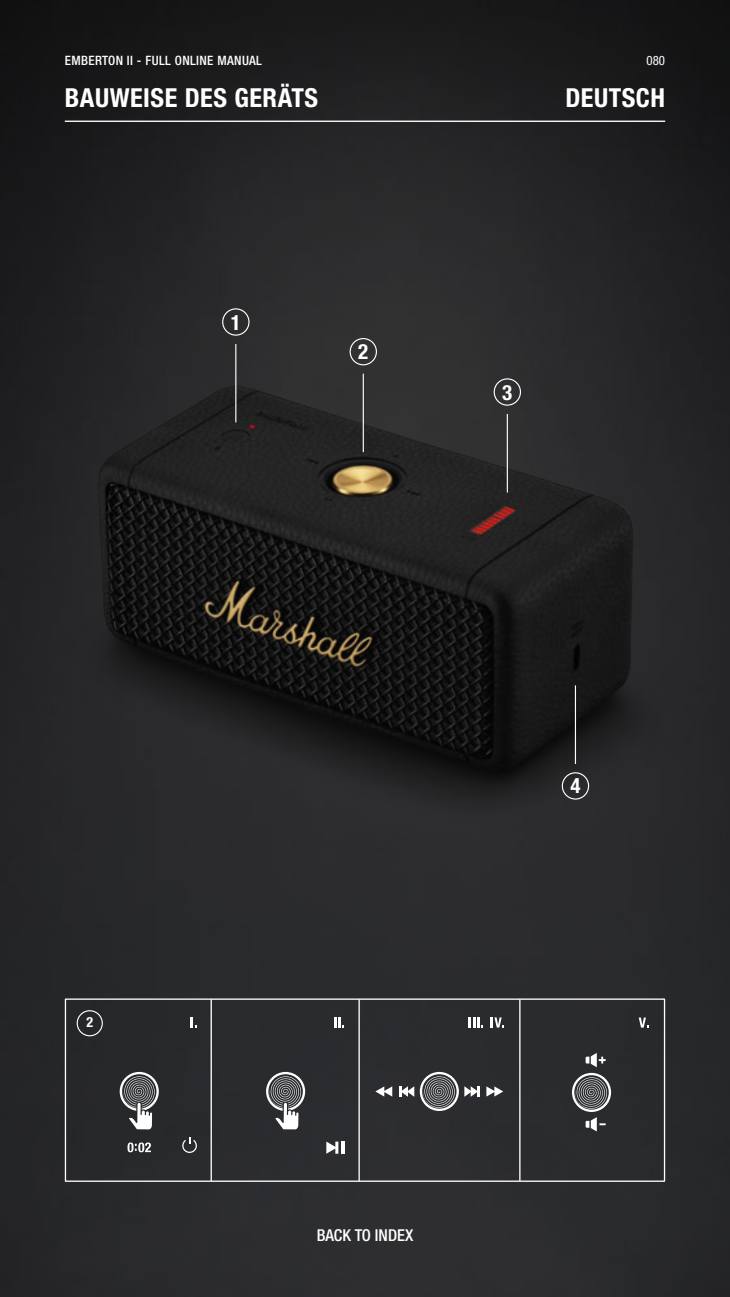
<style>
.page{position:relative;width:730px;height:1297px;background:#fff}
.page>*{position:absolute;margin:0;border:0;box-sizing:border-box;transform-origin:0 0}
.t1{font:700 condensed 26.25px "Helvetica Neue LTW1 G";letter-spacing:.02em;color:#fff}
.t2{font:700 condensed 21px "Helvetica Neue LTW1 G";color:#fff}
.t3{font:500 condensed 16.45px "Helvetica Neue LTW1 G";color:#fff}
.t4{font:700 condensed 14px "Helvetica Neue LTW1 G";color:#fff}
.t5{font:500 condensed 12.95px "Helvetica Neue LTW1 G";letter-spacing:.03em;color:#fff}
.t6{font:condensed 12.95px "Helvetica Neue LTW1 G";color:#fff}
</style>
<div class="page">
<img style="left:0;top:0;width:729px;height:1296px">
<svg style="left:326px;top:1141px;width:18px;height:12px"></svg>
<svg style="left:334px;top:1017px;width:10px;height:10px"></svg>
<svg style="left:468px;top:1017px;width:15px;height:10px"></svg>
<svg style="left:490px;top:1017px;width:14px;height:10px"></svg>
<svg style="left:638px;top:1017px;width:10px;height:10px"></svg>
<svg style="left:266px;top:1071px;width:39px;height:58px"></svg>
<svg style="left:182px;top:1137px;width:15px;height:15px"></svg>
<svg style="left:127px;top:1142px;width:24px;height:10px"></svg>
<svg style="left:120px;top:1071px;width:39px;height:58px"></svg>
<svg style="left:585px;top:1117px;width:20px;height:14px"></svg>
<svg style="left:571px;top:1052px;width:39px;height:59px;background:#616163"></svg>
<svg style="left:486px;top:1086px;width:17px;height:10px"></svg>
<svg style="left:464px;top:1086px;width:15px;height:10px"></svg>
<svg style="left:375px;top:1086px;width:17px;height:10px"></svg>
<svg style="left:399px;top:1071px;width:59px;height:39px;background:#626264"></svg>
<svg style="left:191px;top:1017px;width:6px;height:10px"></svg>
<div style="left:77px;top:1010px;width:26px;height:26px;border:1px solid #fff;border-radius:50%"></div>
<div style="left:65px;top:998px;width:599px;height:183px;border:1px solid #fff"></div>
<hr style="left:519px;top:999px;width:1px;height:181px;background:#fff">
<hr style="left:358px;top:999px;width:1px;height:181px;background:#fff">
<hr style="left:210px;top:999px;width:2px;height:181px;background:#fff">
<img style="left:0;top:273px;width:729px;height:615px">
<hr style="left:235px;top:344px;width:1px;height:78px;background:#fff">
<hr style="left:362px;top:373px;width:1px;height:79px;background:#fff">
<hr style="left:506px;top:414px;width:1px;height:78px;background:#fff">
<hr style="left:574px;top:685px;width:1px;height:79px;background:#fff">
<div style="left:222px;top:308px;width:27px;height:28px;border:1px solid #fff;border-radius:50%"></div>
<div style="left:349px;top:338px;width:28px;height:27px;border:1px solid #fff;border-radius:50%"></div>
<div style="left:493px;top:378px;width:27px;height:27px;border:1px solid #fff;border-radius:50%"></div>
<div style="left:561px;top:772px;width:28px;height:27px;border:1px solid #fff;border-radius:50%"></div>
<hr style="left:65px;top:121px;width:599px;height:1px;background:#fff">
<p class="t5" style="left:65px;top:52px;width:199px">EMBERTON II - FULL ONLINE MANUAL</p>
<p class="t6" style="left:646px;top:53px;width:20px">080</p>
<h1 class="t1" style="left:65px;top:82px;width:255px">BAUWEISE DES GERÄTS</h1>
<h1 class="t1" style="left:565px;top:82px;width:101px">DEUTSCH</h1>
<h2 class="t2" style="left:231px;top:309px;width:12px">1</h2>
<h2 class="t2" style="left:358px;top:339px;width:12px">2</h2>
<h2 class="t2" style="left:502px;top:379px;width:12px">3</h2>
<p class="t4" style="left:86px;top:1014px;width:8px">2</p>
<h2 class="t2" style="left:570px;top:773px;width:12px">4</h2>
<p class="t3" style="left:316px;top:1225px;width:98px">BACK TO INDEX</p>
</div>
